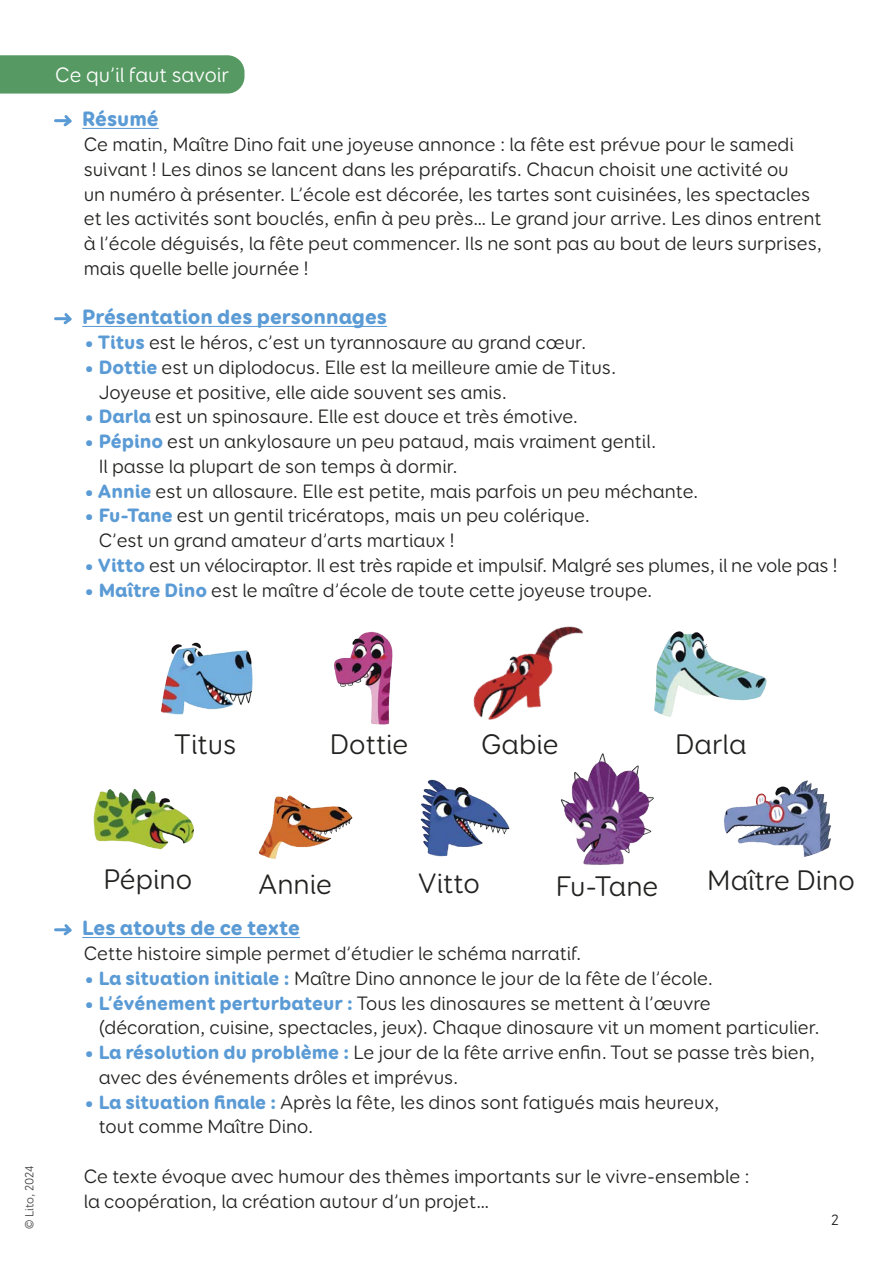
<style>
.page{position:relative;width:893px;height:1263px;background:#fff}
.page>*{position:absolute;margin:0;border:0;box-sizing:border-box;transform-origin:0 0}
.t1{font:28.5px "Booster Next FY";color:#222221}
.t2{font:900 21px "Booster Next FY";color:#5b9bd5}
.t3{font:21px "Booster Next FY";color:#fff}
.t4{font:19.5px/24.8px "Booster Next FY";color:#222221}
.t5{font:15px "Booster Next FY";color:#222221}
.t6{font:12px "Booster Next FY";color:#424242}
.s1{font-weight:900;color:#5b9bd5}
</style>
<div class="page">
<hr style="left:82px;top:128px;width:77px;height:1px;background:#5b9bd5">
<hr style="left:82px;top:326px;width:305px;height:1px;background:#5b9bd5">
<hr style="left:82px;top:937px;width:218px;height:1px;background:#5b9bd5">
<svg style="left:55px;top:115px;width:17px;height:12px"></svg>
<svg style="left:55px;top:313px;width:17px;height:12px"></svg>
<svg style="left:55px;top:924px;width:17px;height:12px"></svg>
<div style="left:0;top:55px;width:244px;height:39px;background:#569962"></div>
<img style="left:161px;top:642px;width:92px;height:73px">
<img style="left:334px;top:631px;width:59px;height:94px">
<img style="left:654px;top:631px;width:113px;height:86px">
<img style="left:93px;top:789px;width:101px;height:61px">
<img style="left:258px;top:795px;width:95px;height:64px">
<img style="left:560px;top:753px;width:94px;height:112px">
<img style="left:724px;top:780px;width:107px;height:77px">
<img style="left:473px;top:626px;width:110px;height:94px">
<img style="left:420px;top:779px;width:90px;height:78px">
<p class="t3" style="left:55px;top:62px;width:176px">Ce qu’il faut savoir</p>
<p class="t2" style="left:82px;top:106px;width:78px">Résumé</p>
<p class="t4" style="left:84px;top:132px;width:740px">Ce matin, Maître Dino fait une joyeuse annonce : la fête est prévue pour le samedi suivant ! Les dinos se lancent dans les préparatifs. Chacun choisit une activité ou<br>un numéro à présenter. L’école est décorée, les tartes sont cuisinées, les spectacles et les activités sont bouclés, enfin à peu près… Le grand jour arrive. Les dinos entrent à l’école déguisés, la fête peut commencer. Ils ne sont pas au bout de leurs surprises, mais quelle belle journée !</p>
<p class="t2" style="left:82px;top:304px;width:306px">Présentation des personnages</p>
<p class="t4" style="left:84px;top:330px;width:504px"><span class="s1">• Titus</span> est le héros, c’est un tyrannosaure au grand cœur.</p>
<p class="t4" style="left:99px;top:355px;width:519px;text-indent:-15px"><span class="s1">• Dottie</span> est un diplodocus. Elle est la meilleure amie de Titus.<br>Joyeuse et positive, elle aide souvent ses amis.</p>
<p class="t4" style="left:84px;top:404px;width:496px"><span class="s1">• Darla</span> est un spinosaure. Elle est douce et très émotive.</p>
<p class="t4" style="left:99px;top:429px;width:559px;text-indent:-15px"><span class="s1">• Pépino</span> est un ankylosaure un peu pataud, mais vraiment gentil.<br>Il passe la plupart de son temps à dormir.</p>
<p class="t4" style="left:84px;top:478px;width:616px"><span class="s1">• Annie</span> est un allosaure. Elle est petite, mais parfois un peu méchante.</p>
<p class="t4" style="left:99px;top:503px;width:493px;text-indent:-15px"><span class="s1">• Fu-Tane</span> est un gentil tricératops, mais un peu colérique.<br>C’est un grand amateur d’arts martiaux !</p>
<p class="t4" style="left:84px;top:553px;width:755px"><span class="s1">• Vitto</span> est un vélociraptor. Il est très rapide et impulsif. Malgré ses plumes, il ne vole pas !</p>
<p class="t4" style="left:84px;top:577px;width:570px"><span class="s1">• Maître Dino</span> est le maître d’école de toute cette joyeuse troupe.</p>
<p class="t6" style="left:22px;top:1229px;width:65px;rotate:-90deg">© Lito, 2024</p>
<p class="t1" style="left:481px;top:727px;width:79px">Gabie</p>
<p class="t1" style="left:174px;top:727px;width:64px">Titus</p>
<p class="t1" style="left:330px;top:727px;width:80px">Dottie</p>
<p class="t1" style="left:675px;top:727px;width:73px">Darla</p>
<p class="t1" style="left:103px;top:862px;width:90px">Pépino</p>
<p class="t1" style="left:258px;top:866px;width:76px">Annie</p>
<p class="t1" style="left:556px;top:869px;width:104px">Fu-Tane</p>
<p class="t1" style="left:707px;top:863px;width:149px">Maître Dino</p>
<p class="t1" style="left:418px;top:866px;width:64px">Vitto</p>
<p class="t2" style="left:82px;top:915px;width:219px">Les atouts de ce texte</p>
<p class="t4" style="left:84px;top:941px;width:499px">Cette histoire simple permet d’étudier le schéma narratif.</p>
<p class="t4" style="left:84px;top:966px;width:631px"><span class="s1">• La situation initiale :</span> Maître Dino annonce le jour de la fête de l’école.</p>
<p class="t4" style="left:99px;top:990px;width:723px;text-indent:-15px"><span class="s1">• L’événement perturbateur :</span> Tous les dinosaures se mettent à l’œuvre (décoration, cuisine, spectacles, jeux). Chaque dinosaure vit un moment particulier.</p>
<p class="t4" style="left:99px;top:1040px;width:718px;text-indent:-15px"><span class="s1">• La résolution du problème :</span> Le jour de la fête arrive enfin. Tout se passe très bien, avec des événements drôles et imprévus.</p>
<p class="t4" style="left:99px;top:1089px;width:622px;text-indent:-15px"><span class="s1">• La situation finale :</span> Après la fête, les dinos sont fatigués mais heureux, tout comme Maître Dino.</p>
<p class="t4" style="left:84px;top:1164px;width:668px">Ce texte évoque avec humour des thèmes importants sur le vivre-ensemble : la coopération, la création autour d’un projet…</p>
<p class="t5" style="left:831px;top:1211px;width:9px">2</p>
</div>
